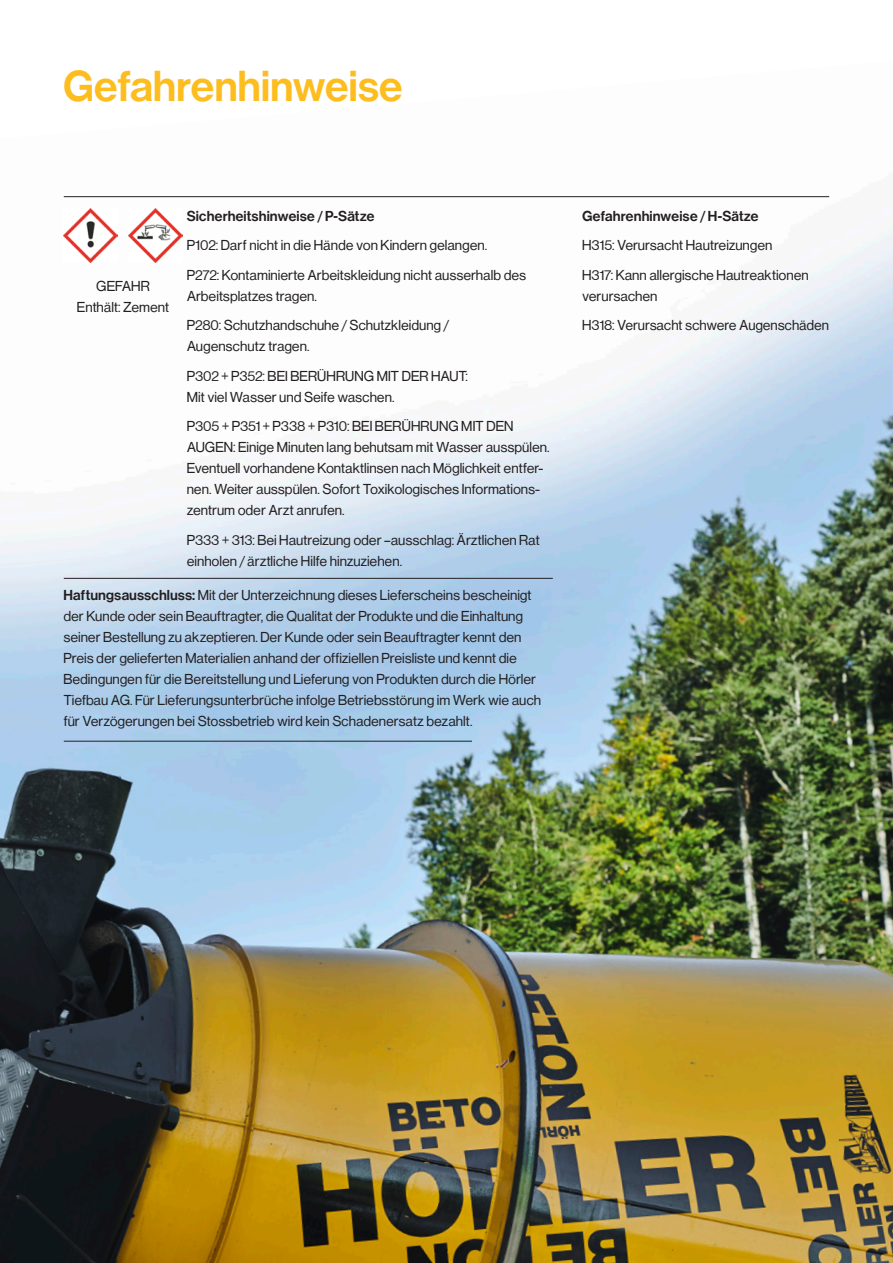
<style>
.page{position:relative;width:893px;height:1263px;background:#fff}
.page>*{position:absolute;margin:0;border:0;box-sizing:border-box;transform-origin:0 0}
.t1{font:700 45px "Nimbus San PCE";letter-spacing:.03em;color:#fdbd1f}
.t2{font:15px/21px "Nimbus San PCE";letter-spacing:.035em;color:#231f20}
.t3{font:700 15px "Nimbus San PCE";letter-spacing:.04em;color:#231f20}
.s1{font-weight:700}
</style>
<div class="page">
<img style="left:0;top:196px;width:893px;height:1067px">
<img style="left:129px;top:208px;width:54px;height:54px">
<img style="left:64px;top:208px;width:54px;height:54px">
<hr style="left:64px;top:196px;width:765px;height:1px;background:#231f20">
<hr style="left:64px;top:578px;width:489px;height:1px;background:#231f20">
<hr style="left:64px;top:741px;width:408px;height:1px;background:#231f20">
<h1 class="t1" style="left:64px;top:62px;width:340px">Gefahrenhinweise</h1>
<p class="t2" style="left:77px;top:276px;width:93px;text-align:center">GEFAHR<br>Enthält: Zement</p>
<p class="t3" style="left:187px;top:208px;width:189px">Sicherheitshinweise / P-Sätze</p>
<p class="t2" style="left:187px;top:231px;width:340px;line-height:29.5px">P102: Darf nicht in die Hände von Kindern gelangen.<br>P272: Kontaminierte Arbeitskleidung nicht ausserhalb des</p>
<p class="t2" style="left:187px;top:281px;width:264px;line-height:29.5px">Arbeitsplatzes tragen.<br>P280: Schutzhandschuhe / Schutzkleidung /</p>
<p class="t2" style="left:187px;top:332px;width:282px;line-height:29.5px">Augenschutz tragen.<br>P302 + P352: BEI BERÜHRUNG MIT DER HAUT:</p>
<p class="t2" style="left:187px;top:382px;width:328px;line-height:29.5px">Mit viel Wasser und Seife waschen.<br>P305 + P351 + P338 + P310: BEI BERÜHRUNG MIT DEN</p>
<p class="t2" style="left:187px;top:437px;width:364px">AUGEN: Einige Minuten lang behutsam mit Wasser ausspülen.<br>Eventuell vorhandene Kontaktlinsen nach Möglichkeit entfer&shy;nen. Weiter ausspülen. Sofort Toxikologisches Informations&shy;zentrum oder Arzt anrufen.</p>
<p class="t2" style="left:187px;top:530px;width:354px">P333 + 313: Bei Hautreizung oder –ausschlag: Ärztlichen Rat einholen / ärztliche Hilfe hinzuziehen.</p>
<p class="t2" style="left:64px;top:585px;width:479px"><span class="s1">Haftungsausschluss:</span> Mit der Unterzeichnung dieses Lieferscheins bescheinigt der Kunde oder sein Beauftragter, die Qualitat der Produkte und die Einhaltung seiner Bestellung zu akzeptieren. Der Kunde oder sein Beauftragter kennt den Preis der gelieferten Materialien anhand der offiziellen Preisliste und kennt die Bedingungen für die Bereitstellung und Lieferung von Produkten durch die Hörler Tiefbau AG. Für Lieferungsunterbrüche infolge Betriebsstörung im Werk wie auch für Verzögerungen bei Stossbetrieb wird kein Schadenersatz bezahlt.</p>
<p class="t3" style="left:583px;top:208px;width:177px">Gefahrenhinweise / H-Sätze</p>
<p class="t2" style="left:583px;top:231px;width:227px;line-height:29.5px">H315: Verursacht Hautreizungen<br>H317: Kann allergische Hautreaktionen</p>
<p class="t2" style="left:583px;top:281px;width:248px;line-height:29.5px">verursachen<br>H318: Verursacht schwere Augenschäden</p>
</div>
